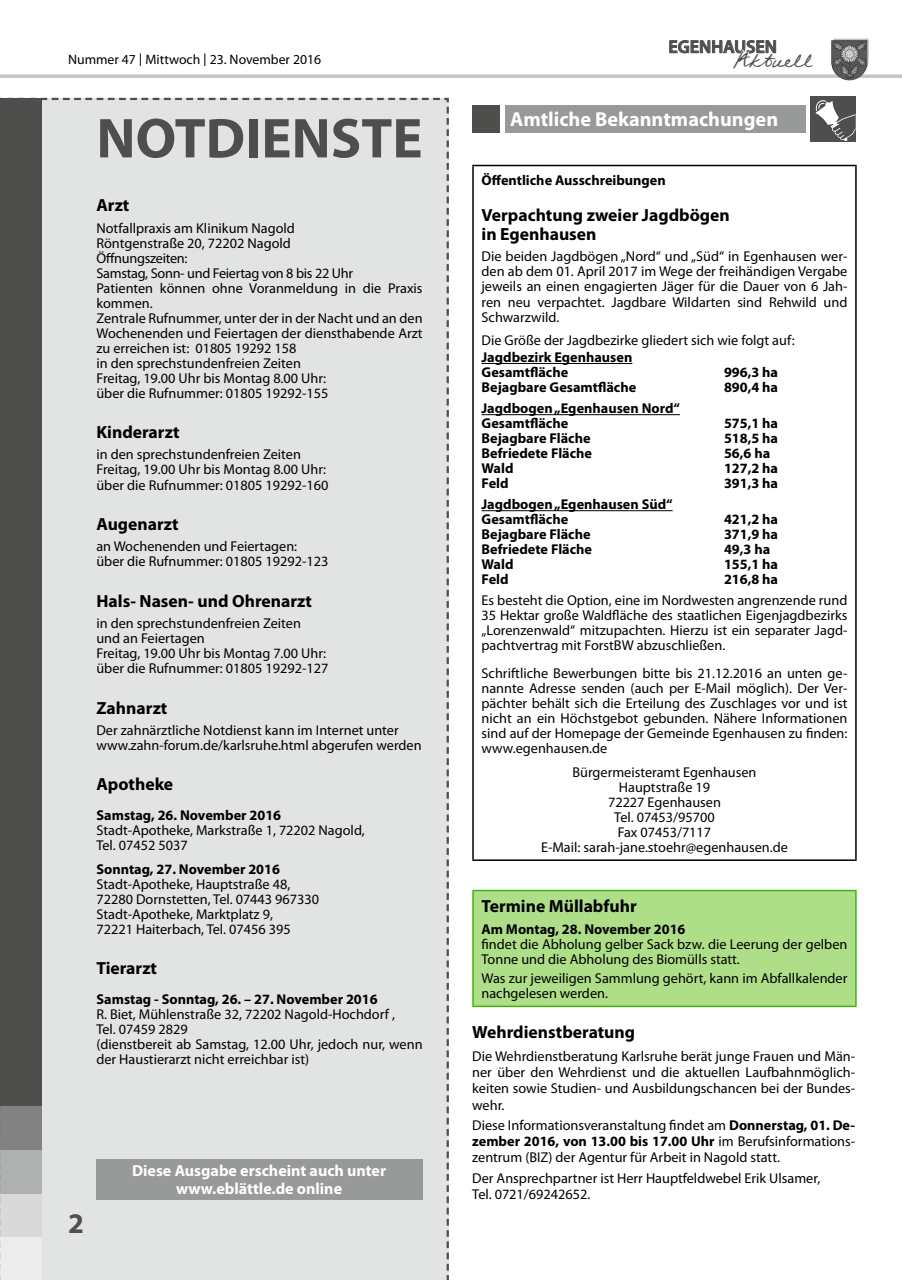
<style>
.page{position:relative;width:902px;height:1280px;background:#fff}
.page>*{position:absolute;margin:0;border:0;box-sizing:border-box;transform-origin:0 0}
.t1{font:700 56.7px "Myriad Pro";color:#4e4e4d}
.t2{font:700 28.5px "Myriad Pro";color:#4e4e4d}
.t3{font:22.95px "Federico Handwriting";color:#4e4e4d}
.t4{font:700 20.25px "Myriad";color:#fff}
.t5{font:600 18px "Myriad Pro";color:#4e4e4d}
.t6{font:700 17.55px/19.2px "Myriad Pro";color:#000}
.t7{font:700 16.05px/17.5px "Myriad Pro";color:#fff;text-align:center}
.t8{font:14.25px/15px "Myriad Pro";color:#000}
.t9{font:700 14.25px/15px "Myriad Pro";color:#000}
.t10{font:13.65px "Myriad Pro";color:#000}
.s1{font-family:"Lucida Sans"}
.s2{font-weight:700}
</style>
<div class="page">
<svg style="left:0;top:97px;width:449px;height:1183px;background:#d4d5d5"></svg>
<hr style="left:0;top:75px;width:901px;height:3px;background:#c4c5c5">
<svg style="left:669px;top:40px;width:108px;height:14px"></svg>
<svg style="left:833px;top:39px;width:35px;height:36px"></svg>
<img style="left:831px;top:40px;width:36px;height:40px">
<div style="left:810px;top:97px;width:46px;height:45px;background:#4e4e4d"></div>
<svg style="left:815px;top:100px;width:40px;height:41px"></svg>
<div style="left:504px;top:105px;width:301px;height:28px;background:#989999"></div>
<div style="left:472px;top:106px;width:28px;height:27px;background:#4e4e4d"></div>
<hr style="left:472px;top:165px;width:384px;height:1px;background:#000">
<hr style="left:472px;top:166px;width:1px;height:693px;background:#000">
<hr style="left:855px;top:166px;width:1px;height:693px;background:#000">
<hr style="left:472px;top:859px;width:384px;height:2px;background:#000">
<hr style="left:481px;top:363px;width:151px;height:1px;background:#000">
<hr style="left:481px;top:414px;width:199px;height:1px;background:#000">
<hr style="left:481px;top:510px;width:191px;height:1px;background:#000">
<div style="left:473px;top:890px;width:382px;height:116px;background:#afde88"></div>
<hr style="left:472px;top:890px;width:384px;height:1px;background:#40b313">
<hr style="left:472px;top:891px;width:1px;height:115px;background:#40b313">
<hr style="left:855px;top:891px;width:1px;height:115px;background:#40b313">
<hr style="left:472px;top:1006px;width:384px;height:1px;background:#40b313">
<div style="left:96px;top:1159px;width:326px;height:40px;background:#989999"></div>
<p class="t10" style="left:68px;top:51px;width:254px">Nummer 47 <span class="s1">|</span> Mittwoch <span class="s1">|</span> 23. November 2016</p>
<h1 class="t1" style="left:96px;top:101px;width:327px">NOTDIENSTE</h1>
<p class="t6" style="left:96px;top:195px;width:34px">Arzt</p>
<p class="t8" style="left:96px;top:220px;width:327px">Notfallpraxis am Klinikum Nagold<br>Röntgenstraße 20, 72202 Nagold<br>Öffnungszeiten:<br>Samstag, Sonn- und Feiertag von 8 bis 22 Uhr<br>Patienten können ohne Voranmeldung in die Praxis kommen.<br>Zentrale Rufnummer, unter der in der Nacht und an den Wochenenden und Feiertagen der diensthabende Arzt zu erreichen ist: 01805 19292 158<br>in den sprechstundenfreien Zeiten<br>Freitag, 19.00 Uhr bis Montag 8.00 Uhr:<br>über die Rufnummer: 01805 19292-155</p>
<p class="t6" style="left:96px;top:422px;width:84px">Kinderarzt</p>
<p class="t8" style="left:96px;top:447px;width:233px">in den sprechstundenfreien Zeiten<br>Freitag, 19.00 Uhr bis Montag 8.00 Uhr: über die Rufnummer: 01805 19292-160</p>
<p class="t6" style="left:96px;top:514px;width:84px">Augenarzt</p>
<p class="t8" style="left:96px;top:539px;width:233px">an Wochenenden und Feiertagen: über die Rufnummer: 01805 19292-123</p>
<p class="t6" style="left:96px;top:591px;width:217px">Hals- Nasen- und Ohrenarzt</p>
<p class="t8" style="left:96px;top:616px;width:233px">in den sprechstundenfreien Zeiten<br>und an Feiertagen<br>Freitag, 19.00 Uhr bis Montag 7.00 Uhr: über die Rufnummer: 01805 19292-127</p>
<p class="t6" style="left:96px;top:697px;width:72px">Zahnarzt</p>
<p class="t8" style="left:96px;top:722px;width:326px">Der zahnärztliche Notdienst kann im Internet unter www.zahn-forum.de/karlsruhe.html abgerufen werden</p>
<p class="t6" style="left:96px;top:774px;width:78px">Apotheke</p>
<p class="t9" style="left:96px;top:807px;width:186px">Samstag, 26. November 2016</p>
<p class="t8" style="left:96px;top:823px;width:270px">Stadt-Apotheke, Markstraße 1, 72202 Nagold,<br>Tel. 07452 5037</p>
<p class="t9" style="left:96px;top:861px;width:185px">Sonntag, 27. November 2016</p>
<p class="t8" style="left:96px;top:876px;width:224px">Stadt-Apotheke, Hauptstraße 48, 72280 Dornstetten, Tel. 07443 967330<br>Stadt-Apotheke, Marktplatz 9,<br>72221 Haiterbach, Tel. 07456 395</p>
<p class="t6" style="left:96px;top:958px;width:62px">Tierarzt</p>
<p class="t9" style="left:96px;top:991px;width:283px">Samstag - Sonntag, 26. – 27. November 2016</p>
<p class="t8" style="left:96px;top:1007px;width:327px">R. Biet, Mühlenstraße 32, 72202 Nagold-Hochdorf ,<br>Tel. 07459 2829<br>(dienstbereit ab Samstag, 12.00 Uhr, jedoch nur, wenn der Haustierarzt nicht erreichbar ist)</p>
<h2 class="t2" style="left:68px;top:1205px;width:17px">2</h2>
<p class="t7" style="left:132px;top:1161px;width:255px">Diese Ausgabe erscheint auch unter www.eblättle.de online</p>
<p class="t5" style="left:668px;top:35px;width:110px">EGENHAUSEN</p>
<h3 class="t3" style="left:733px;top:46px;width:80px">Aktuell</h3>
<h3 class="t4" style="left:510px;top:109px;width:269px">Amtliche Bekanntmachungen</h3>
<p class="t9" style="left:481px;top:172px;width:186px">Öffentliche Ausschreibungen</p>
<p class="t6" style="left:481px;top:205px;width:250px">Verpachtung zweier Jagdbögen in Egenhausen</p>
<p class="t8" style="left:481px;top:249px;width:367px;text-align:justify">Die beiden Jagdbögen „Nord“ und „Süd“ in Egenhausen wer&shy;den ab dem 01. April 2017 im Wege der freihändigen Vergabe jeweils an einen engagierten Jäger für die Dauer von 6 Jah&shy;ren neu verpachtet. Jagdbare Wildarten sind Rehwild und Schwarzwild.</p>
<p class="t8" style="left:481px;top:332px;width:314px">Die Größe der Jagdbezirke gliedert sich wie folgt auf:</p>
<p class="t9" style="left:481px;top:349px;width:152px">Jagdbezirk Egenhausen<br>Gesamtfläche</p>
<p class="t9" style="left:724px;top:364px;width:56px">996,3 ha</p>
<p class="t9" style="left:481px;top:379px;width:156px">Bejagbare Gesamtfläche</p>
<p class="t9" style="left:724px;top:379px;width:56px">890,4 ha</p>
<p class="t9" style="left:481px;top:400px;width:200px">Jagdbogen „Egenhausen Nord“<br>Gesamtfläche</p>
<p class="t9" style="left:724px;top:415px;width:56px">575,1 ha</p>
<p class="t9" style="left:481px;top:430px;width:111px">Bejagbare Fläche</p>
<p class="t9" style="left:724px;top:430px;width:56px">518,5 ha</p>
<p class="t9" style="left:481px;top:445px;width:112px">Befriedete Fläche</p>
<p class="t9" style="left:724px;top:445px;width:48px">56,6 ha</p>
<p class="t9" style="left:481px;top:460px;width:33px">Wald</p>
<p class="t9" style="left:724px;top:460px;width:56px">127,2 ha</p>
<p class="t9" style="left:481px;top:475px;width:29px">Feld</p>
<p class="t9" style="left:724px;top:475px;width:56px">391,3 ha</p>
<p class="t9" style="left:481px;top:496px;width:193px">Jagdbogen „Egenhausen Süd“<br>Gesamtfläche</p>
<p class="t9" style="left:724px;top:511px;width:56px">421,2 ha</p>
<p class="t9" style="left:481px;top:526px;width:111px">Bejagbare Fläche</p>
<p class="t9" style="left:724px;top:526px;width:56px">371,9 ha</p>
<p class="t9" style="left:481px;top:541px;width:112px">Befriedete Fläche</p>
<p class="t9" style="left:724px;top:541px;width:48px">49,3 ha</p>
<p class="t9" style="left:481px;top:556px;width:33px">Wald</p>
<p class="t9" style="left:724px;top:556px;width:56px">155,1 ha</p>
<p class="t9" style="left:481px;top:571px;width:29px">Feld</p>
<p class="t9" style="left:724px;top:571px;width:56px">216,8 ha</p>
<p class="t8" style="left:481px;top:593px;width:367px;text-align:justify">Es besteht die Option, eine im Nordwesten angrenzende rund 35 Hektar große Waldfläche des staatlichen Eigenjagdbezirks „Lorenzenwald“ mitzupachten. Hierzu ist ein separater Jagd&shy;pachtvertrag mit ForstBW abzuschließen.</p>
<p class="t8" style="left:481px;top:666px;width:367px;text-align:justify">Schriftliche Bewerbungen bitte bis 21.12.2016 an unten ge&shy;nannte Adresse senden (auch per E-Mail möglich). Der Ver&shy;pächter behält sich die Erteilung des Zuschlages vor und ist nicht an ein Höchstgebot gebunden. Nähere Informationen sind auf der Homepage der Gemeinde Egenhausen zu finden: www.egenhausen.de</p>
<p class="t8" style="left:541px;top:764px;width:248px;text-align:center">Bürgermeisteramt Egenhausen<br>Hauptstraße 19<br>72227 Egenhausen<br>Tel. 07453/95700<br>Fax 07453/7117<br>E-Mail: sarah-jane.stoehr@egenhausen.de</p>
<p class="t6" style="left:481px;top:896px;width:157px">Termine Müllabfuhr</p>
<p class="t9" style="left:481px;top:921px;width:205px">Am Montag, 28. November 2016</p>
<p class="t8" style="left:481px;top:936px;width:367px">findet die Abholung gelber Sack bzw. die Leerung der gelben<br>Tonne und die Abholung des Biomülls statt.</p>
<p class="t8" style="left:481px;top:970px;width:367px">Was zur jeweiligen Sammlung gehört, kann im Abfallkalender nachgelesen werden.</p>
<p class="t6" style="left:472px;top:1022px;width:164px">Wehrdienstberatung</p>
<p class="t8" style="left:472px;top:1048px;width:384px;line-height:16.2px;text-align:justify">Die Wehrdienstberatung Karlsruhe berät junge Frauen und Män&shy;ner über den Wehrdienst und die aktuellen Laufbahnmöglich&shy;keiten sowie Studien- und Ausbildungschancen bei der Bundes&shy;wehr.</p>
<p class="t8" style="left:472px;top:1117px;width:384px;line-height:16.2px;text-align:justify">Diese Informationsveranstaltung findet am <span class="s2">Donnerstag, 01. De&shy;zember 2016, von 13.00 bis 17.00 Uhr</span> im Berufsinformations&shy;zentrum (BIZ) der Agentur für Arbeit in Nagold statt.</p>
<p class="t8" style="left:472px;top:1170px;width:349px;line-height:16.2px">Der Ansprechpartner ist Herr Hauptfeldwebel Erik Ulsamer,<br>Tel. 0721/69242652.</p>
</div>
